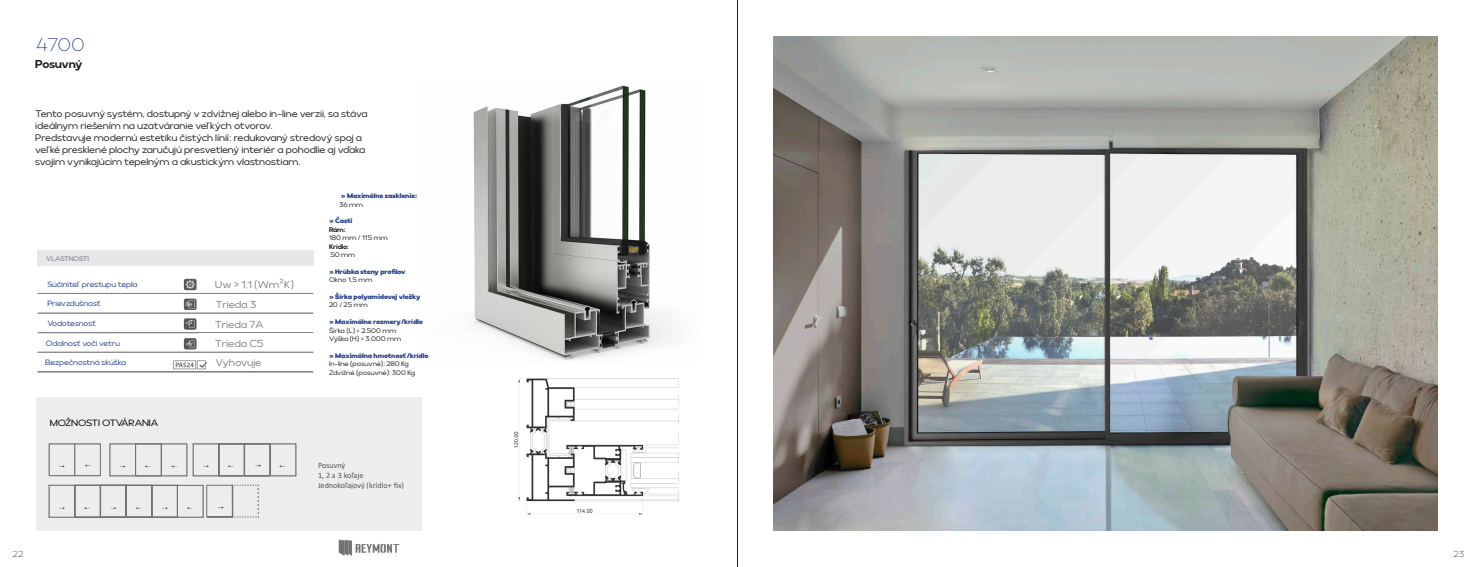
<style>
.page{position:relative;width:1475px;height:567px;background:#fff}
.page>*{position:absolute;margin:0;border:0;box-sizing:border-box;transform-origin:0 0}
.t1{font:200 19px "Reaktif";color:#253f8e}
.t2{font:700 12px "Reaktif";letter-spacing:-.02em;color:#231f20}
.t3{font:10.5px/19.8px "Reaktif";letter-spacing:-.02em;color:#808285}
.t4{font:10px/12px "Reaktif";letter-spacing:-.02em;color:#231f20}
.t5{font:9.5px "Reaktif";letter-spacing:-.02em;color:#000;scale:1.04 1}
.t6{font:200 9px "Reaktif";color:#231f20}
.t7{font:8.1px/9.7px "Calibri";color:#555}
.t8{font:8px "Reaktif";letter-spacing:-.015em;color:#253f8e}
.t9{font:900 7px "Reaktif";letter-spacing:-.02em;color:#253f8e}
.t10{font:7px "Reaktif";letter-spacing:-.015em;color:#231f20}
.t11{font:700 7px "Reaktif";letter-spacing:-.02em;color:#231f20}
.t12{font:600 7px "Reaktif";letter-spacing:-.02em;color:#939598}
</style>
<div class="page">
<img style="left:338px;top:539px;width:61px;height:17px">
<img style="left:471px;top:85px;width:201px;height:275px">
<img style="left:514px;top:378px;width:165px;height:137px">
<div style="left:36px;top:398px;width:386px;height:133px;background:#ededed"></div>
<div style="left:43px;top:409px;width:122px;height:28px;background:#ededed"></div>
<div style="left:298px;top:441px;width:112px;height:39px;background:#ededed"></div>
<div style="left:207px;top:480px;width:211px;height:51px;background:#ededed"></div>
<hr style="left:75px;top:485px;width:1px;height:32px;background:#727272">
<hr style="left:49px;top:485px;width:51px;height:1px;background:#727272">
<hr style="left:49px;top:485px;width:1px;height:32px;background:#727272">
<hr style="left:49px;top:517px;width:51px;height:1px;background:#727272">
<hr style="left:74px;top:485px;width:1px;height:32px;background:#727272">
<hr style="left:152px;top:485px;width:51px;height:1px;background:#727272">
<hr style="left:202px;top:485px;width:1px;height:32px;background:#727272">
<hr style="left:152px;top:517px;width:51px;height:1px;background:#727272">
<hr style="left:100px;top:485px;width:52px;height:1px;background:#727272">
<hr style="left:100px;top:485px;width:1px;height:32px;background:#727272">
<hr style="left:100px;top:517px;width:51px;height:1px;background:#727272">
<hr style="left:177px;top:485px;width:1px;height:32px;background:#727272">
<hr style="left:126px;top:485px;width:1px;height:32px;background:#727272">
<hr style="left:126px;top:517px;width:52px;height:1px;background:#727272">
<hr style="left:151px;top:485px;width:1px;height:32px;background:#727272">
<svg style="left:251px;top:463px;width:13px;height:6px"></svg>
<hr style="left:244px;top:443px;width:52px;height:1px;background:#727272">
<hr style="left:295px;top:443px;width:1px;height:33px;background:#727272">
<hr style="left:245px;top:475px;width:51px;height:1px;background:#727272">
<hr style="left:192px;top:443px;width:52px;height:1px;background:#727272">
<hr style="left:193px;top:443px;width:1px;height:33px;background:#727272">
<hr style="left:192px;top:475px;width:52px;height:1px;background:#727272">
<hr style="left:269px;top:443px;width:1px;height:33px;background:#727272">
<hr style="left:218px;top:443px;width:1px;height:33px;background:#727272">
<hr style="left:244px;top:444px;width:1px;height:32px;background:#727272">
<hr style="left:110px;top:443px;width:51px;height:1px;background:#727272">
<hr style="left:109px;top:443px;width:1px;height:33px;background:#727272">
<hr style="left:109px;top:475px;width:52px;height:1px;background:#727272">
<hr style="left:135px;top:443px;width:52px;height:1px;background:#727272">
<hr style="left:186px;top:443px;width:1px;height:33px;background:#727272">
<hr style="left:135px;top:443px;width:1px;height:33px;background:#727272">
<hr style="left:136px;top:475px;width:51px;height:1px;background:#727272">
<hr style="left:161px;top:444px;width:1px;height:32px;background:#727272">
<svg style="left:82px;top:463px;width:12px;height:6px"></svg>
<hr style="left:49px;top:443px;width:51px;height:1px;background:#727272">
<hr style="left:100px;top:443px;width:1px;height:33px;background:#727272">
<hr style="left:49px;top:443px;width:1px;height:33px;background:#727272">
<hr style="left:49px;top:475px;width:51px;height:1px;background:#727272">
<hr style="left:74px;top:444px;width:1px;height:32px;background:#727272">
<hr style="left:206px;top:485px;width:1px;height:32px;background:#727272">
<svg style="left:207px;top:485px;width:52px;height:33px"></svg>
<img style="left:37px;top:250px;width:277px;height:123px">
<div style="left:37px;top:251px;width:277px;height:15px;background:#e6e7e9"></div>
<div style="left:47px;top:276px;width:114px;height:16px;background:#fff"></div>
<div style="left:37px;top:294px;width:115px;height:16px;background:#fff"></div>
<div style="left:41px;top:315px;width:115px;height:16px;background:#fff"></div>
<div style="left:45px;top:335px;width:115px;height:16px;background:#fff"></div>
<div style="left:41px;top:354px;width:115px;height:15px;background:#fff"></div>
<div style="left:199px;top:276px;width:115px;height:15px;background:#fff"></div>
<div style="left:199px;top:296px;width:115px;height:15px;background:#fff"></div>
<div style="left:202px;top:315px;width:115px;height:16px;background:#fff"></div>
<div style="left:198px;top:333px;width:114px;height:16px;background:#fff"></div>
<div style="left:212px;top:354px;width:98px;height:15px;background:#fff"></div>
<hr style="left:38px;top:293px;width:275px;height:1px;background:#808285">
<hr style="left:38px;top:313px;width:275px;height:1px;background:#808285">
<hr style="left:38px;top:332px;width:275px;height:1px;background:#808285">
<hr style="left:38px;top:352px;width:275px;height:1px;background:#808285">
<hr style="left:38px;top:371px;width:275px;height:1px;background:#808285">
<img style="left:773px;top:36px;width:664px;height:495px">
<hr style="left:737px;top:0;width:1px;height:567px;background:#231f20">
<p class="t1" style="left:36px;top:33px;width:50px">4700</p>
<p class="t2" style="left:35px;top:57px;width:49px">Posuvný</p>
<p class="t4" style="left:35px;top:108px;width:334px">Tento posuvný systém, dostupný v zdvižnej alebo in-line verzii, sa stáva ideálnym riešením na uzatváranie veľkých otvorov.</p>
<p class="t4" style="left:35px;top:132px;width:331px">Predstavuje modernú estetiku čistých línií: redukovaný stredový spoj a veľké presklené plochy zaručujú presvetlený interiér a pohodlie aj vďaka svojim vynikajúcim tepelným a akustickým vlastnostiam.</p>
<p class="t12" style="left:46px;top:255px;width:44px">VLASTNOSTI</p>
<p class="t8" style="left:47px;top:280px;width:91px">Súčiniteľ prestupu tepla</p>
<p class="t8" style="left:47px;top:299px;width:55px">Prievzdušnosť</p>
<p class="t8" style="left:47px;top:319px;width:50px">Vodotesnosť</p>
<p class="t8" style="left:46px;top:338px;width:75px">Odolnosť voči vetru</p>
<p class="t3" style="left:215px;top:275px;width:81px">Uw &gt; 1,1 (Wm²K)<br>Trieda 3<br>Trieda 7A<br>Trieda C5</p>
<p class="t8" style="left:45px;top:357px;width:83px">Bezpečnostná skúška</p>
<p class="t3" style="left:215px;top:353px;width:47px">Vyhovuje</p>
<p class="t5" style="left:50px;top:417px;width:106px">MOŽNOSTI OTVÁRANIA</p>
<p class="t9" style="left:341px;top:192px;width:78px">» Maximálne zasklenie:</p>
<p class="t10" style="left:339px;top:200px;width:25px">36 mm</p>
<p class="t9" style="left:329px;top:217px;width:25px">» Časti</p>
<p class="t11" style="left:329px;top:225px;width:18px">Rám:</p>
<p class="t10" style="left:329px;top:234px;width:60px">180 mm / 115 mm</p>
<p class="t11" style="left:329px;top:242px;width:21px">Krídlo:</p>
<p class="t10" style="left:330px;top:251px;width:26px">50 mm</p>
<p class="t9" style="left:329px;top:267px;width:78px">» Hrúbka steny profilov</p>
<p class="t10" style="left:329px;top:276px;width:45px">Okno 1,5 mm</p>
<p class="t9" style="left:329px;top:293px;width:93px">» Šírka polyamidovej vložky</p>
<p class="t10" style="left:329px;top:301px;width:40px">20 / 25 mm</p>
<p class="t9" style="left:329px;top:318px;width:95px">» Maximálne rozmery/krídlo</p>
<p class="t10" style="left:329px;top:326px;width:69px">Šírka (L) = 2.500 mm</p>
<p class="t10" style="left:329px;top:335px;width:74px">Výška (H) = 3.000 mm</p>
<p class="t9" style="left:329px;top:351px;width:101px">» Maximálna hmotnosť/krídlo</p>
<p class="t10" style="left:329px;top:360px;width:81px">In-line (posuvné): 280 Kg</p>
<p class="t10" style="left:329px;top:368px;width:88px">Zdvižné (posuvné): 300 Kg</p>
<p class="t7" style="left:318px;top:460px;width:87px">Posuvný<br>1, 2 a 3 koľaje<br>Jednokoľajový (krídlo+ fix)</p>
<p class="t6" style="left:12px;top:548px;width:13px">22</p>
<p class="t6" style="left:1452px;top:548px;width:12px">23</p>
</div>
